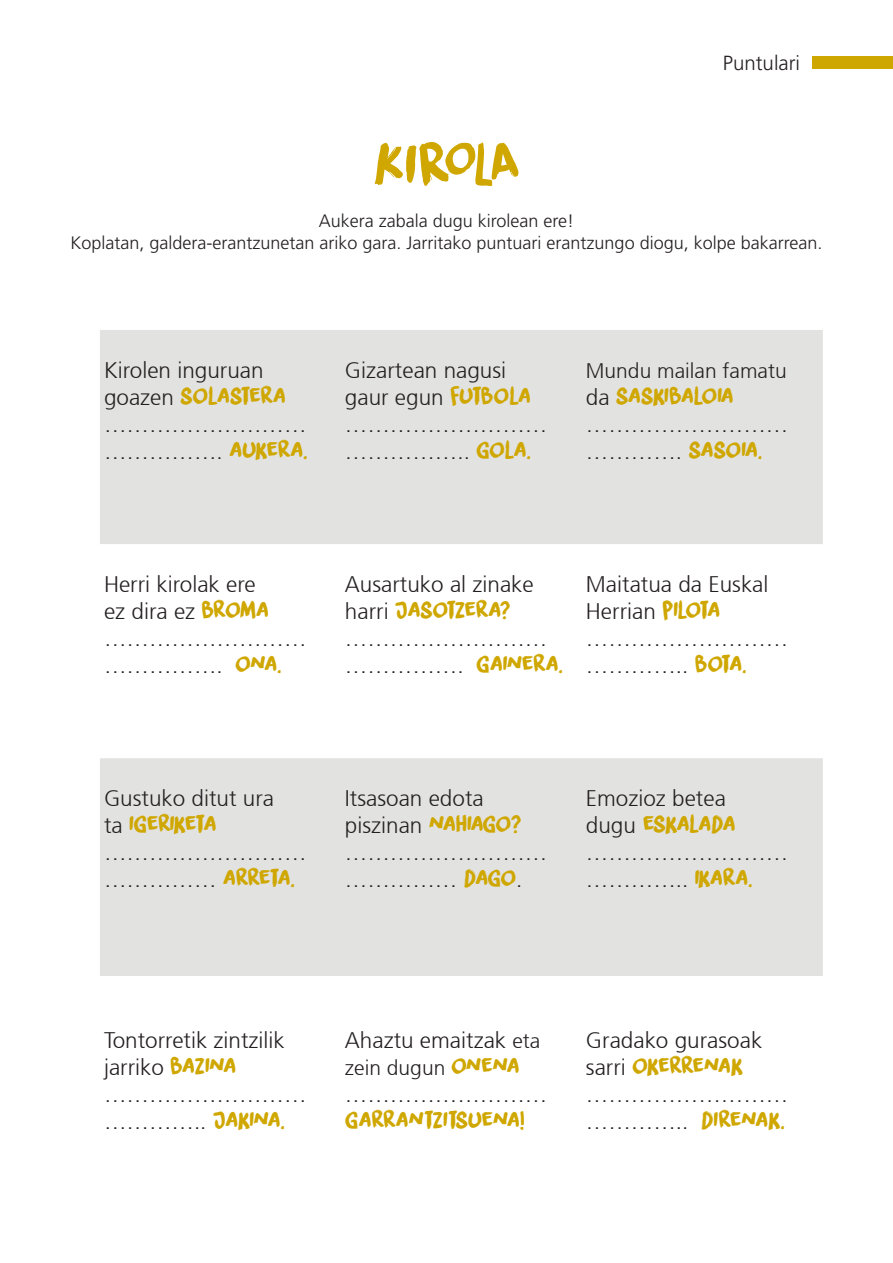
<style>
.page{position:relative;width:893px;height:1263px;background:#fff}
.page>*{position:absolute;margin:0;border:0;box-sizing:border-box;transform-origin:0 0}
.t1{font:52.5px "DK Liquid Embrace";letter-spacing:-.065em;color:#cfa700}
.t2{font:300 22.5px "Frutiger 45";color:#231f20}
.t3{font:22.5px "DK Liquid Embrace";letter-spacing:-.04em;color:#cfa700}
.t4{font:22.5px "DK Liquid Embrace";letter-spacing:-.02em;color:#cfa700}
.t5{font:22.5px "DK Liquid Embrace";letter-spacing:-.015em;color:#cfa700}
.t6{font:300 21px "Frutiger 45";color:#231f20}
.t7{font:300 20.4px "Frutiger";color:#231f20}
.t8{font:300 18px "Frutiger";color:#231f20}
.s1{font-family:"Frutiger 45";font-weight:300;color:#231f20}
.s2{font-family:"DK Liquid Embrace";font-weight:400;color:#cfa700}
.s3{font-size:21px}
.s4{font-family:"DK Liquid Embrace";font-weight:400;font-size:22.5px;color:#cfa700}
</style>
<div class="page">
<div style="left:812px;top:56px;width:81px;height:13px;background:#cea700"></div>
<svg style="left:100px;top:330px;width:723px;height:646px;fill:#e2e2e1"></svg>
<p class="t7" style="left:723px;top:51px;width:79px">Puntulari</p>
<p class="t1" style="left:373px;top:124px;width:149px">KIROLA</p>
<p class="t8" style="left:319px;top:211px;width:257px">Aukera zabala dugu kirolean ere!</p>
<p class="t8" style="left:71px;top:233px;width:753px">Koplatan, galdera-erantzunetan ariko gara. Jarritako puntuari erantzungo diogu, kolpe bakarrean.</p>
<p class="t2" style="left:104px;top:357px;width:161px">Kirolen inguruan</p>
<p class="t3" style="left:104px;top:379px;width:183px"><span class="s1">goazen</span> solastera</p>
<p class="t2" style="left:104px;top:411px;width:204px">………………………</p>
<p class="t3" style="left:104px;top:433px;width:205px"><span class="s1">…………….</span> aukera.</p>
<p class="t2" style="left:345px;top:357px;width:163px">Gizartean nagusi</p>
<p class="t2" style="left:345px;top:384px;width:187px">gaur egun <span class="s2">futbola</span></p>
<p class="t2" style="left:345px;top:411px;width:204px">………………………</p>
<p class="t2" style="left:345px;top:438px;width:187px">…………….. <span class="s2">gola.</span></p>
<p class="t6" style="left:586px;top:359px;width:202px">Mundu mailan famatu</p>
<p class="t3" style="left:586px;top:379px;width:149px"><span class="s1">da</span> saskibaloia</p>
<p class="t2" style="left:586px;top:411px;width:204px">………………………</p>
<p class="t3" style="left:586px;top:433px;width:177px"><span class="s1">………….</span> sasoia.</p>
<p class="t2" style="left:104px;top:572px;width:153px">Herri kirolak ere</p>
<p class="t2" style="left:104px;top:599px;width:166px">ez dira ez <span class="s2">broma</span></p>
<p class="t2" style="left:104px;top:626px;width:204px">………………………</p>
<p class="t2" style="left:104px;top:653px;width:179px">……………. <span class="s2">ona.</span></p>
<p class="t2" style="left:345px;top:572px;width:190px">Ausartuko al zinake</p>
<p class="t3" style="left:345px;top:593px;width:167px"><span class="s1">harri</span> jasotzera?</p>
<p class="t2" style="left:345px;top:626px;width:204px">………………………</p>
<p class="t3" style="left:345px;top:647px;width:219px"><span class="s1">…………….</span> gainera.</p>
<p class="t2" style="left:586px;top:572px;width:184px">Maitatua da Euskal</p>
<p class="t2" style="left:586px;top:599px;width:136px">Herrian <span class="s2">pilota</span></p>
<p class="t2" style="left:586px;top:626px;width:204px">………………………</p>
<p class="t2" style="left:586px;top:653px;width:162px">………….. <span class="s2">bota.</span></p>
<p class="t2" style="left:104px;top:786px;width:172px">Gustuko ditut ura</p>
<p class="t3" style="left:104px;top:807px;width:114px"><span class="s1">ta</span> igeriketa</p>
<p class="t2" style="left:104px;top:840px;width:204px">………………………</p>
<p class="t3" style="left:104px;top:861px;width:192px"><span class="s1">……………</span> arreta.</p>
<p class="t2" style="left:345px;top:786px;width:140px">Itsasoan edota</p>
<p class="t2" style="left:345px;top:813px;width:178px">piszinan <span class="s2">nahiago?</span></p>
<p class="t2" style="left:345px;top:840px;width:204px">………………………</p>
<p class="t2" style="left:345px;top:867px;width:179px">…………… <span class="s2">dago</span>.</p>
<p class="t2" style="left:586px;top:786px;width:141px">Emozioz betea</p>
<p class="t3" style="left:586px;top:807px;width:151px"><span class="s1">dugu</span> eskalada</p>
<p class="t2" style="left:586px;top:840px;width:204px">………………………</p>
<p class="t2" style="left:586px;top:867px;width:168px">………….. <span class="s2">ikara.</span></p>
<p class="t2" style="left:104px;top:1027px;width:182px">Tontorretik zintzilik</p>
<p class="t2" style="left:104px;top:1054px;width:134px">jarriko <span class="s2">bazina</span></p>
<p class="t2" style="left:104px;top:1081px;width:204px">………………………</p>
<p class="t3" style="left:104px;top:1103px;width:182px"><span class="s1">…………..</span> jakina.</p>
<p class="t2" style="left:345px;top:1027px;width:197px">Ahaztu emaitzak <span class="s3">eta</span></p>
<p class="t6" style="left:345px;top:1056px;width:176px">zein dugun <span class="s4">onena</span></p>
<p class="t2" style="left:345px;top:1081px;width:204px">………………………</p>
<p class="t4" style="left:345px;top:1103px;width:181px">garrantzitsuena!</p>
<p class="t2" style="left:586px;top:1027px;width:178px">Gradako gurasoak</p>
<p class="t3" style="left:586px;top:1049px;width:159px"><span class="s1">sarri</span> okerrenak</p>
<p class="t2" style="left:586px;top:1081px;width:204px">………………………</p>
<p class="t5" style="left:586px;top:1103px;width:200px"><span class="s1">…………..</span> direnak.</p>
</div>
